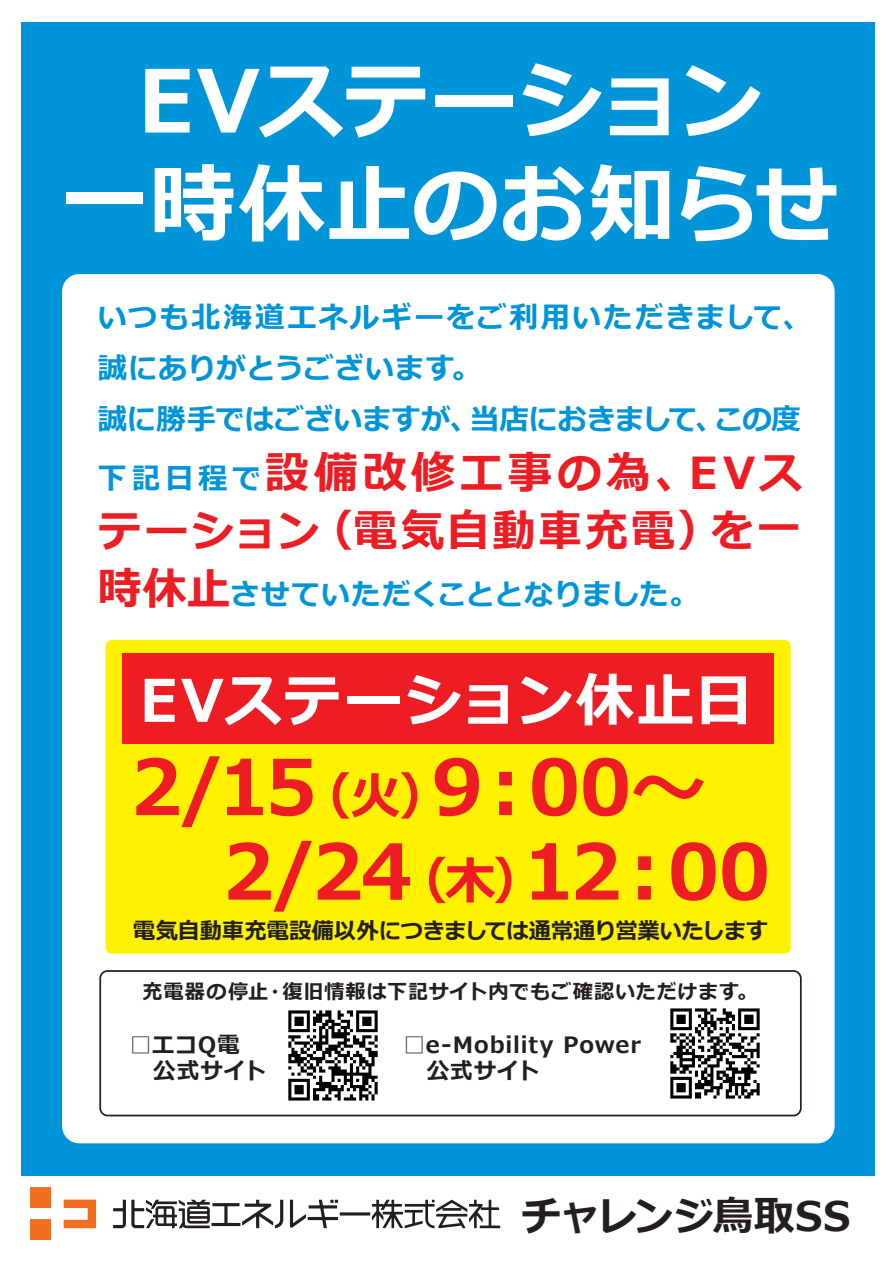
<style>
.page{position:relative;width:893px;height:1263px;background:#fff}
.page>*{position:absolute;margin:0;border:0;box-sizing:border-box;transform-origin:0 0}
.t1{font:700 86.55px/103.8px "Meiryo";letter-spacing:.005em;color:#fff;text-align:center}
.t2{font:700 76.5px/84.4px "Meiryo";letter-spacing:-.04em;color:#ee1d23}
.t3{font:700 58.5px "Meiryo";letter-spacing:.02em;color:#fff}
.t4{font:700 44.1px/57.9px "Meiryo";letter-spacing:.07em;color:#ee1d23}
.t5{font:700 40.65px "Meiryo";letter-spacing:-.01em;color:#231f20}
.t6{font:700 29.4px/51px "Meiryo";letter-spacing:.01em;color:#0095d9}
.t7{font:700 29.4px "Meiryo";letter-spacing:-.015em;color:#0095d9}
.t8{font:700 22.5px "Meiryo";letter-spacing:-.02em;color:#231f20}
.t9{font:700 22.5px/25.5px "Meiryo";letter-spacing:.04em;color:#231f20}
.t10{font:700 22.5px/25.5px "Meiryo";letter-spacing:.025em;color:#231f20}
.t11{font:700 20.25px "Meiryo";letter-spacing:.035em;color:#231f20}
.s1{font-size:29.4px;color:#0095d9}
.s2{font-size:44.1px;color:#ee1d23}
.s3{font-size:51px}
</style>
<div class="page">
<div style="left:22px;top:22px;width:853px;height:1153px;background:#0095d9"></div>
<div style="left:62px;top:274px;width:773px;height:869px;background:#fff;border-radius:17px"></div>
<div style="left:99px;top:970px;width:703px;height:146px;border:2px solid #231f20;border-radius:7px"></div>
<img style="left:288px;top:1010px;width:90px;height:91px">
<img style="left:670px;top:1008px;width:90px;height:91px">
<div style="left:106px;top:640px;width:685px;height:313px;background:#fff101;border-radius:6px"></div>
<div style="left:122px;top:653px;width:652px;height:91px;background:#ee1d23"></div>
<svg style="left:64px;top:1199px;width:32px;height:29px"></svg>
<div style="left:30px;top:1220px;width:21px;height:20px;background:#f36e21"></div>
<div style="left:30px;top:1188px;width:21px;height:20px;background:#f36e21"></div>
<svg style="left:113px;top:1200px;width:387px;height:28px"></svg>
<h1 class="t1" style="left:61px;top:53px;width:781px">EVステーション<br>一時休止のお知らせ</h1>
<p class="t6" style="left:97px;top:293px;width:716px">いつも北海道エネルギーをご利用いただきまして、誠にありがとうございます。<br>誠に勝手ではございますが、当店におきまして、この度</p>
<h3 class="t4" style="left:97px;top:447px;width:707px"><span class="s1">下記日程で</span>設備改修工事の為、EVステーション（電気自動車充電）を一</h3>
<p class="t7" style="left:97px;top:574px;width:602px"><span class="s2">時休止</span>させていただくこととなりました。</p>
<h3 class="t3" style="left:140px;top:659px;width:615px">EVステーション休止日</h3>
<h2 class="t2" style="left:223px;top:749px;width:549px;text-indent:-92px">2/15<span class="s3">（火）</span>9︓00～<br>2/24<span class="s3">（木）</span>12︓00</h2>
<p class="t8" style="left:133px;top:915px;width:637px">電気自動車充電設備以外につきましては通常通り営業いたします</p>
<p class="t11" style="left:143px;top:977px;width:616px">充電器の停止・復旧情報は下記サイト内でもご確認いただけます。</p>
<p class="t10" style="left:130px;top:1033px;width:138px">□エコQ電　公式サイト</p>
<p class="t9" style="left:403px;top:1033px;width:240px">□e-Mobility Power　公式サイト</p>
<h3 class="t5" style="left:520px;top:1188px;width:332px">チャレンジ鳥取SS</h3>
</div>
